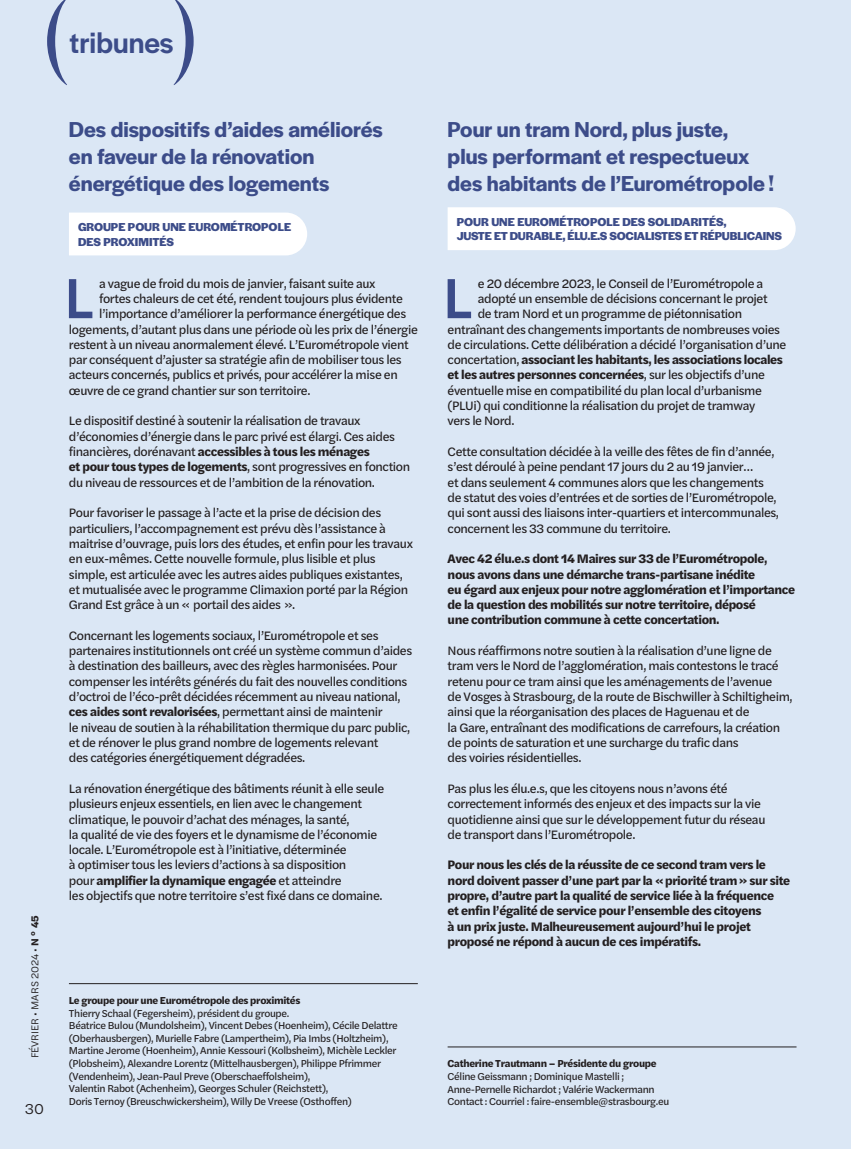
<style>
.page{position:relative;width:851px;height:1149px;background:#fff}
.page>*{position:absolute;margin:0;border:0;box-sizing:border-box;transform-origin:0 0}
.t1{font:94.8px "Larken";color:#3c4c89}
.t2{font:500 59.1px "Halyard Text";color:#3c4c89}
.t3{font:500 30.6px "Halyard Display";color:#3c4c89}
.t4{font:600 22.5px/27px "Halyard Display";color:#3c4c89}
.t5{font:15px "Halyard Text";color:#231f20}
.t6{font:12.75px/15.3px "Halyard Text";letter-spacing:-.03em;color:#231f20}
.t7{font:700 12.75px/15.3px "Halyard Text";letter-spacing:-.03em;color:#231f20}
.t8{font:700 12px/14.4px "Halyard Display";letter-spacing:-.015em;color:#3c4c89}
.t9{font:10.5px/12.6px "Halyard Text";letter-spacing:-.03em;color:#231f20}
.t10{font:700 10.5px "Halyard Text";letter-spacing:-.03em;color:#231f20}
.t11{font:10.5px "Halyard Text";color:#231f20}
.s1{font-weight:700}
.s2{font-weight:400}
</style>
<div class="page">
<div style="left:0;top:0;width:850px;height:1148px;background:#dbe7f5"></div>
<div style="left:69px;top:212px;width:238px;height:43px;background:#fff"></div>
<div style="left:447px;top:207px;width:348px;height:43px;background:#fff"></div>
<hr style="left:69px;top:983px;width:349px;height:1px;background:#231f20">
<hr style="left:447px;top:1046px;width:349px;height:1px;background:#231f20">
<h1 class="t1" style="left:42px;top:-26px;width:159px">( )</h1>
<h3 class="t3" style="left:70px;top:21px;width:105px">tribunes</h3>
<p class="t11" style="left:27px;top:1057px;width:144px;rotate:-90deg">FÉVRIER • MARS 2024 • <span class="s1">N ° 45</span></p>
<p class="t5" style="left:25px;top:1097px;width:21px">30</p>
<h3 class="t4" style="left:69px;top:115px;width:315px">Des dispositifs d’aides améliorés en faveur de la rénovation énergétique des logements</h3>
<h3 class="t4" style="left:447px;top:115px;width:328px">Pour un tram Nord, plus juste, plus performant et respectueux des habitants de l’Eurométropole !</h3>
<p class="t8" style="left:78px;top:219px;width:214px">GROUPE POUR UNE EUROMÉTROPOLE<br>DES PROXIMITÉS</p>
<p class="t8" style="left:456px;top:214px;width:327px">POUR UNE EUROMÉTROPOLE DES SOLIDARITÉS,<br>JUSTE ET DURABLE, ÉLU.E.S SOCIALISTES ET RÉPUBLICAINS</p>
<h2 class="t2" style="left:64px;top:255px;width:32px">L</h2>
<p class="t6" style="left:99px;top:275px;width:278px">a vague de froid du mois de janvier, faisant suite aux</p>
<p class="t6" style="left:99px;top:290px;width:305px">fortes chaleurs de cet été, rendent toujours plus évidente</p>
<p class="t6" style="left:99px;top:305px;width:308px">l’importance d’améliorer la performance énergétique des</p>
<p class="t6" style="left:69px;top:321px;width:350px">logements, d’autant plus dans une période où les prix de l’énergie</p>
<p class="t6" style="left:69px;top:336px;width:341px">restent à un niveau anormalement élevé. L’Eurométropole vient</p>
<p class="t6" style="left:69px;top:351px;width:334px">par conséquent d’ajuster sa stratégie afin de mobiliser tous les</p>
<p class="t6" style="left:69px;top:366px;width:330px">acteurs concernés, publics et privés, pour accélérer la mise en</p>
<p class="t6" style="left:69px;top:382px;width:243px">œuvre de ce grand chantier sur son territoire.</p>
<p class="t6" style="left:69px;top:412px;width:343px">Le dispositif destiné à soutenir la réalisation de travaux d’économies d’énergie dans le parc privé est élargi. Ces aides financières, dorénavant <span class="s1">accessibles à tous les ménages<br>et pour tous types de logements</span>, sont progressives en fonction du niveau de ressources et de l’ambition de la rénovation.</p>
<p class="t6" style="left:69px;top:504px;width:345px">Pour favoriser le passage à l’acte et la prise de décision des particuliers, l’accompagnement est prévu dès l’assistance à maitrise d’ouvrage, puis lors des études, et enfin pour les travaux en eux-mêmes. Cette nouvelle formule, plus lisible et plus simple, est articulée avec les autres aides publiques existantes, et mutualisée avec le programme Climaxion porté par la Région Grand Est grâce à un « portail des aides ».</p>
<p class="t6" style="left:69px;top:627px;width:345px">Concernant les logements sociaux, l’Eurométropole et ses partenaires institutionnels ont créé un système commun d’aides à destination des bailleurs, avec des règles harmonisées. Pour compenser les intérêts générés du fait des nouvelles conditions d’octroi de l’éco-prêt décidées récemment au niveau national, <span class="s1">ces aides sont revalorisées</span>, permettant ainsi de maintenir<br>le niveau de soutien à la réhabilitation thermique du parc public, et de rénover le plus grand nombre de logements relevant<br>des catégories énergétiquement dégradées.</p>
<p class="t6" style="left:69px;top:780px;width:317px">La rénovation énergétique des bâtiments réunit à elle seule plusieurs enjeux essentiels, en lien avec le changement climatique, le pouvoir d’achat des ménages, la santé,<br>la qualité de vie des foyers et le dynamisme de l’économie locale. L’Eurométropole est à l’initiative, déterminée<br>à optimiser tous les leviers d’actions à sa disposition<br>pour <span class="s1">amplifier la dynamique engagée</span> et atteindre<br>les objectifs que notre territoire s’est fixé dans ce domaine.</p>
<p class="t10" style="left:69px;top:992px;width:233px">Le groupe pour une Eurométropole des proximités</p>
<p class="t9" style="left:69px;top:1005px;width:330px">Thierry Schaal (Fegersheim), président du groupe.<br>Béatrice Bulou (Mundolsheim), Vincent Debes (Hoenheim), Cécile Delattre (Oberhausbergen), Murielle Fabre (Lampertheim), Pia Imbs (Holtzheim), Martine Jerome (Hoenheim), Annie Kessouri (Kolbsheim), Michèle Leckler (Plobsheim), Alexandre Lorentz (Mittelhausbergen), Philippe Pfrimmer (Vendenheim), Jean-Paul Preve (Oberschaeffolsheim),<br>Valentin Rabot (Achenheim), Georges Schuler (Reichstett),<br>Doris Ternoy (Breuschwickersheim), Willy De Vreese (Osthoffen)</p>
<h2 class="t2" style="left:442px;top:255px;width:32px">L</h2>
<p class="t6" style="left:478px;top:275px;width:287px">e 20 décembre 2023, le Conseil de l’Eurométropole a</p>
<p class="t6" style="left:478px;top:290px;width:291px">adopté un ensemble de décisions concernant le projet</p>
<p class="t6" style="left:478px;top:305px;width:266px">de tram Nord et un programme de piétonnisation</p>
<p class="t6" style="left:447px;top:321px;width:334px">entraînant des changements importants de nombreuses voies</p>
<p class="t6" style="left:447px;top:336px;width:340px">de circulations. Cette délibération a décidé l’organisation d’une</p>
<p class="t7" style="left:447px;top:351px;width:337px"><span class="s2">concertation,</span> associant les habitants, les associations locales</p>
<p class="t7" style="left:447px;top:366px;width:319px">et les autres personnes concernées<span class="s2">, sur les objectifs d’une</span></p>
<p class="t6" style="left:447px;top:382px;width:316px">éventuelle mise en compatibilité du plan local d’urbanisme</p>
<p class="t6" style="left:447px;top:397px;width:309px">(PLUi) qui conditionne la réalisation du projet de tramway</p>
<p class="t6" style="left:447px;top:412px;width:68px">vers le Nord.</p>
<p class="t6" style="left:447px;top:443px;width:333px">Cette consultation décidée à la veille des fêtes de fin d’année, s’est déroulé à peine pendant 17 jours du 2 au 19 janvier…<br>et dans seulement 4 communes alors que les changements de statut des voies d’entrées et de sorties de l’Eurométropole, qui sont aussi des liaisons inter-quartiers et intercommunales, concernent les 33 commune du territoire.</p>
<p class="t7" style="left:447px;top:550px;width:349px">Avec 42 élu.e.s dont 14 Maires sur 33 de l’Eurométropole, nous avons dans une démarche trans-partisane inédite<br>eu égard aux enjeux pour notre agglomération et l’importance de la question des mobilités sur notre territoire, déposé<br>une contribution commune à cette concertation.</p>
<p class="t6" style="left:447px;top:642px;width:346px">Nous réaffirmons notre soutien à la réalisation d’une ligne de tram vers le Nord de l’agglomération, mais contestons le tracé retenu pour ce tram ainsi que les aménagements de l’avenue<br>de Vosges à Strasbourg, de la route de Bischwiller à Schiltigheim, ainsi que la réorganisation des places de Haguenau et de<br>la Gare, entraînant des modifications de carrefours, la création de points de saturation et une surcharge du trafic dans<br>des voiries résidentielles.</p>
<p class="t6" style="left:447px;top:780px;width:319px">Pas plus les élu.e.s, que les citoyens nous n’avons été correctement informés des enjeux et des impacts sur la vie quotidienne ainsi que sur le développement futur du réseau de transport dans l’Eurométropole.</p>
<p class="t7" style="left:447px;top:856px;width:344px">Pour nous les clés de la réussite de ce second tram vers le nord doivent passer d’une part par la « priorité tram » sur site propre, d’autre part la qualité de service liée à la fréquence<br>et enfin l’égalité de service pour l’ensemble des citoyens<br>à un prix juste. Malheureusement aujourd’hui le projet proposé ne répond à aucun de ces impératifs.</p>
<p class="t10" style="left:447px;top:1055px;width:210px">Catherine Trautmann – Présidente du groupe</p>
<p class="t9" style="left:447px;top:1069px;width:223px">Céline Geissmann ; Dominique Mastelli ;<br>Anne-Pernelle Richardot ; Valérie Wackermann<br>Contact : Courriel : faire-ensemble@strasbourg.eu</p>
</div>
